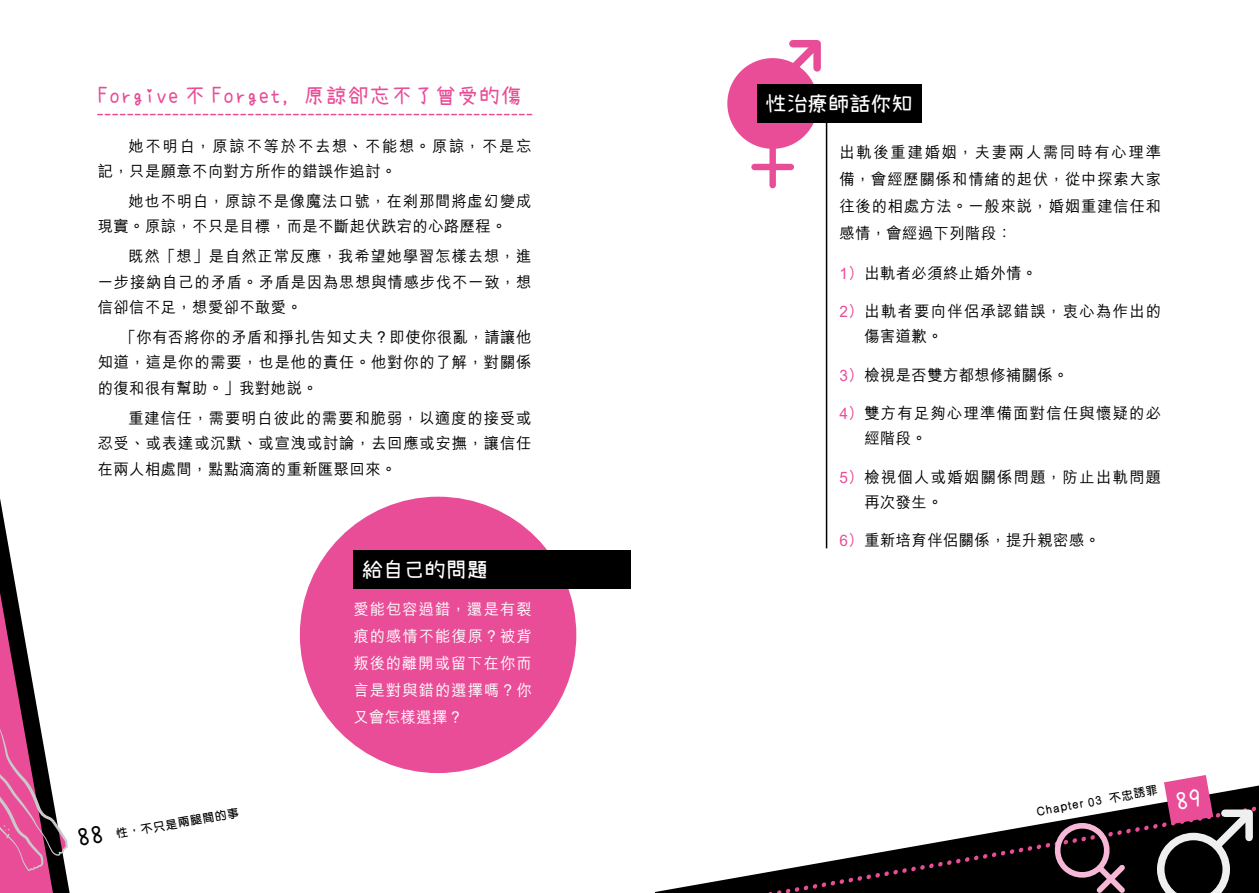
<style>
.page{position:relative;width:1259px;height:893px;background:#fff}
.page>*{position:absolute;margin:0;border:0;box-sizing:border-box;transform-origin:0 0}
.t1{font:21px "Seto Font";letter-spacing:.075em;color:#e94d97}
.t2{font:21px "Seto Font";color:#fff}
.t3{font:500 15.75px/25.5px "M Hei HK";letter-spacing:.055em;color:#000;text-align:justify}
.t4{font:500 15.75px/25.5px "M Hei HK";letter-spacing:.085em;color:#000}
.t5{font:500 15.75px/27px "M Hei HK";letter-spacing:.07em;color:#fff;text-align:justify}
.t6{font:500 15.75px "M Hei HK";letter-spacing:.03em;color:#000}
.t7{font:500 15.75px/25.5px "M Hei HK";letter-spacing:.075em;color:#000}
.t8{font:600 12px "M Yuen HK";color:#000}
.s1{font-family:"Seto Font";font-weight:400;font-size:24px}
.s2{font-weight:700;color:#e94d97}
</style>
<div class="page">
<svg style="left:98px;top:114px;width:433px;height:1px"></svg>
<div style="left:300px;top:497px;width:276px;height:276px;background:#e94d97;border-radius:50%"></div>
<div style="left:353px;top:550px;width:278px;height:38px;background:#000"></div>
<div style="left:727px;top:58px;width:91px;height:91px;background:#e94d97;border-radius:50%"></div>
<div style="left:757px;top:84px;width:164px;height:38px;background:#000"></div>
<hr style="left:826px;top:105px;width:1px;height:443px;background:#000">
<div style="left:754px;top:164px;width:37px;height:6px;background:#e94d97"></div>
<div style="left:769px;top:149px;width:7px;height:36px;background:#e94d97"></div>
<svg style="left:774px;top:40px;width:47px;height:44px"></svg>
<svg style="left:655px;top:803px;width:502px;height:90px"></svg>
<svg style="left:1047px;top:815px;width:83px;height:78px;background:#392a31"></svg>
<svg style="left:0;top:498px;width:70px;height:395px"></svg>
<svg style="left:1157px;top:775px;width:102px;height:118px"></svg>
<h1 class="t1" style="left:98px;top:84px;width:425px">Forgive 不 Forget，原諒卻忘不了曾受的傷</h1>
<p class="t7" style="left:98px;top:132px;width:435px;text-indent:31px">她不明白，原諒不等於不去想、不能想。原諒，不是忘記，只是願意不向對方所作的錯誤作追討。</p>
<p class="t3" style="left:98px;top:187px;width:435px;text-indent:31px">她也不明白，原諒不是像魔法口號，在剎那間將虛幻變成現實。原諒，不只是目標，而是不斷起伏跌宕的心路歷程。</p>
<p class="t3" style="left:98px;top:242px;width:435px;text-indent:31px">既然「想」是自然正常反應，我希望她學習怎樣去想，進一步接納自己的矛盾。矛盾是因為思想與情感步伐不一致，想信卻信不足，想愛卻不敢愛。</p>
<p class="t3" style="left:98px;top:323px;width:435px;text-indent:23px">「你有否將你的矛盾和掙扎告知丈夫？即使你很亂，請讓他知道，這是你的需要，也是他的責任。他對你的了解，對關係的復和很有幫助。」我對她說。</p>
<p class="t3" style="left:98px;top:404px;width:435px;text-indent:31px">重建信任，需要明白彼此的需要和脆弱，以適度的接受或忍受、或表達或沉默、或宣洩或討論，去回應或安撫，讓信任在兩人相處間，點點滴滴的重新匯聚回來。</p>
<p class="t8" style="left:77px;top:832px;width:164px;rotate:-10deg"><span class="s1">88</span> 性，不只是兩腿間的事</p>
<h1 class="t2" style="left:362px;top:557px;width:127px">給自己的問題</h1>
<p class="t5" style="left:353px;top:594px;width:180px">愛能包容過錯，還是有裂痕的感情不能復原？被背叛後的離開或留下在你而言是對與錯的選擇嗎？你又會怎樣選擇？</p>
<h1 class="t2" style="left:765px;top:91px;width:149px">性治療師話你知</h1>
<p class="t3" style="left:839px;top:137px;width:323px;line-height:27px">出軌後重建婚姻，夫妻兩人需同時有心理準備，會經歷關係和情緒的起伏，從中探索大家往後的相處方法。一般來說，婚姻重建信任和感情，會經過下列階段：</p>
<p class="t6" style="left:839px;top:261px;width:199px"><span class="s2">1）</span> 出軌者必須終止婚外情。</p>
<p class="t4" style="left:864px;top:297px;width:298px;text-indent:-25px"><span class="s2">2）</span> 出軌者要向伴侶承認錯誤，衷心為作出的傷害道歉。</p>
<p class="t6" style="left:839px;top:363px;width:231px"><span class="s2">3）</span> 檢視是否雙方都想修補關係。</p>
<p class="t4" style="left:864px;top:399px;width:298px;text-indent:-25px"><span class="s2">4）</span> 雙方有足夠心理準備面對信任與懷疑的必經階段。</p>
<p class="t4" style="left:864px;top:463px;width:298px;text-indent:-25px"><span class="s2">5）</span> 檢視個人或婚姻關係問題，防止出軌問題再次發生。</p>
<p class="t6" style="left:839px;top:529px;width:262px"><span class="s2">6）</span> 重新培育伴侶關係，提升親密感。</p>
<p class="t8" style="left:1107px;top:790px;width:51px;rotate:-10deg">不忠誘罪</p>
<p class="t8" style="left:1035px;top:803px;width:68px;rotate:-10deg">Chapter 03</p>
</div>
